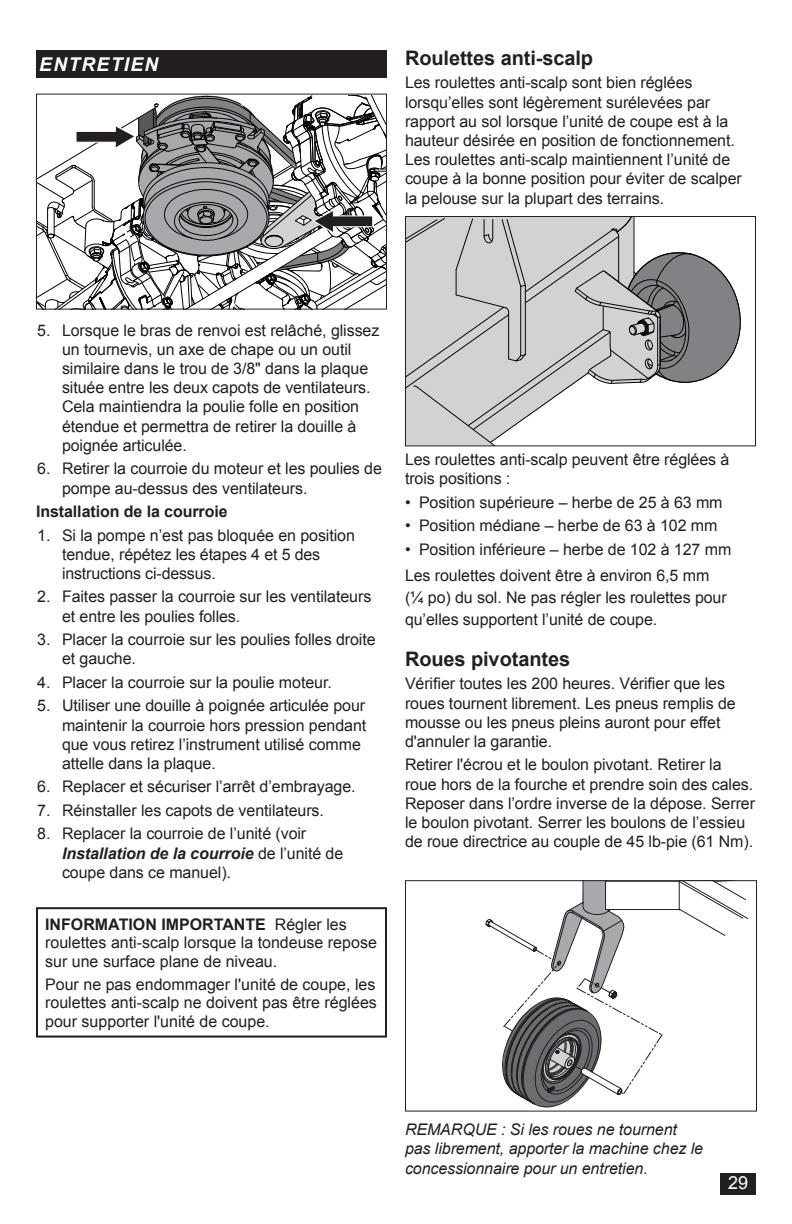
<style>
.page{position:relative;width:792px;height:1224px;background:#fff}
.page>*{position:absolute;margin:0;border:0;box-sizing:border-box;transform-origin:0 0}
.Head_10_FR{font:700 20px "Arial";letter-spacing:-.005em;color:#231f20}
.t1{font:italic 700 19px "Arial";letter-spacing:.075em;color:#fff}
.t2{font:18px "Arial";color:#fff}
.Body_Text_FR{font:16px/19.2px "Arial";letter-spacing:-.005em;color:#231f20}
.Warning_FR{font:16px/18.6px "Arial";color:#231f20}
.Body_Text_FR-2{font:italic 16px/19.2px "Arial";letter-spacing:-.005em;color:#231f20}
.Body_Bold_FR{font:700 16px "Arial";letter-spacing:-.005em;color:#231f20}
.s1{font-weight:700;font-style:italic}
.s2{font-weight:700}
</style>
<div class="page">
<svg style="left:36px;top:96px;width:351px;height:214px"></svg>
<hr style="left:610px;top:909px;width:69px;height:1px;background:#211e1e">
<svg style="left:678px;top:882px;width:70px;height:54px"></svg>
<svg style="left:486px;top:882px;width:177px;height:226px"></svg>
<div style="left:405px;top:880px;width:352px;height:232px;border:1px solid #231f20"></div>
<svg style="left:407px;top:218px;width:334px;height:226px"></svg>
<div style="left:405px;top:216px;width:351px;height:230px;border:1px solid #231f20"></div>
<div style="left:721px;top:1174px;width:35px;height:21px;background:#231f20"></div>
<div style="left:36px;top:50px;width:351px;height:28px;background:#231f20"></div>
<div style="left:36px;top:907px;width:351px;height:131px;border:2px solid #231f20"></div>
<p class="t1" style="left:39px;top:52px;width:121px">ENTRETIEN</p>
<p class="Head_10_FR" style="left:405px;top:45px;width:190px">Roulettes anti-scalp</p>
<p class="Body_Text_FR" style="left:405px;top:73px;width:338px">Les roulettes anti-scalp sont bien réglées lorsqu’elles sont légèrement surélevées par rapport au sol lorsque l’unité de coupe est à la hauteur désirée en position de fonctionnement.<br>Les roulettes anti-scalp maintiennent l’unité de coupe à la bonne position pour éviter de scalper la pelouse sur la plupart des terrains.</p>
<p class="Body_Text_FR" style="left:62px;top:321px;width:319px;text-indent:-25px">5. Lorsque le bras de renvoi est relâché, glissez un tournevis, un axe de chape ou un outil similaire dans le trou de 3/8" dans la plaque située entre les deux capots de ventilateurs.<br>Cela maintiendra la poulie folle en position étendue et permettra de retirer la douille à poignée articulée.</p>
<p class="Body_Text_FR" style="left:62px;top:459px;width:321px;text-indent:-25px">6. Retirer la courroie du moteur et les poulies de pompe au-dessus des ventilateurs.</p>
<p class="Body_Bold_FR" style="left:36px;top:501px;width:193px">Installation de la courroie</p>
<p class="Body_Text_FR" style="left:62px;top:526px;width:294px;text-indent:-25px">1. Si la pompe n’est pas bloquée en position tendue, répétez les étapes 4 et 5 des instructions ci-dessus.</p>
<p class="Body_Text_FR" style="left:62px;top:587px;width:311px;text-indent:-25px">2. Faites passer la courroie sur les ventilateurs et entre les poulies folles.</p>
<p class="Body_Text_FR" style="left:62px;top:630px;width:315px;text-indent:-25px">3. Placer la courroie sur les poulies folles droite et gauche.</p>
<p class="Body_Text_FR" style="left:37px;top:673px;width:296px">4. Placer la courroie sur la poulie moteur.</p>
<p class="Body_Text_FR" style="left:62px;top:696px;width:306px;text-indent:-25px">5. Utiliser une douille à poignée articulée pour maintenir la courroie hors pression pendant que vous retirez l’instrument utilisé comme attelle dans la plaque.</p>
<p class="Body_Text_FR" style="left:37px;top:777px;width:320px">6. Replacer et sécuriser l’arrêt d’embrayage.</p>
<p class="Body_Text_FR" style="left:37px;top:801px;width:288px">7. Réinstaller les capots de ventilateurs.</p>
<p class="Body_Text_FR" style="left:62px;top:824px;width:283px;text-indent:-25px">8. Replacer la courroie de l’unité (voir<br><span class="s1">Installation de la courroie</span> de l’unité de coupe dans ce manuel).</p>
<p class="Warning_FR" style="left:45px;top:915px;width:333px"><span class="s2">INFORMATION IMPORTANTE</span> Régler les roulettes anti-scalp lorsque la tondeuse repose sur une surface plane de niveau.</p>
<p class="Warning_FR" style="left:45px;top:975px;width:333px;text-align:justify">Pour ne pas endommager l'unité de coupe, les roulettes anti-scalp ne doivent pas être réglées pour supporter l'unité de coupe.</p>
<p class="Body_Text_FR" style="left:405px;top:450px;width:326px">Les roulettes anti-scalp peuvent être réglées à trois positions :</p>
<p class="Body_Text_FR" style="left:405px;top:493px;width:319px">• Position supérieure – herbe de 25 à 63 mm</p>
<p class="Body_Text_FR" style="left:405px;top:516px;width:314px">• Position médiane – herbe de 63 à 102 mm</p>
<p class="Body_Text_FR" style="left:405px;top:540px;width:328px">• Position inférieure – herbe de 102 à 127 mm</p>
<p class="Body_Text_FR" style="left:405px;top:565px;width:323px;line-height:22px">Les roulettes doivent être à environ 6,5 mm (¼ po) du sol. Ne pas régler les roulettes pour qu’elles supportent l’unité de coupe.</p>
<p class="Head_10_FR" style="left:405px;top:645px;width:167px">Roues pivotantes</p>
<p class="Body_Text_FR" style="left:405px;top:674px;width:332px">Vérifier toutes les 200 heures. Vérifier que les roues tournent librement. Les pneus remplis de mousse ou les pneus pleins auront pour effet d'annuler la garantie.</p>
<p class="Body_Text_FR" style="left:405px;top:755px;width:352px">Retirer l'écrou et le boulon pivotant. Retirer la roue hors de la fourche et prendre soin des cales.<br>Reposer dans l’ordre inverse de la dépose. Serrer le boulon pivotant. Serrer les boulons de l’essieu de roue directrice au couple de 45 lb-pie (61 Nm).</p>
<p class="Body_Text_FR-2" style="left:405px;top:1120px;width:300px">REMARQUE : Si les roues ne tournent pas librement, apporter la machine chez le concessionnaire pour un entretien.</p>
<p class="t2" style="left:728px;top:1171px;width:22px">29</p>
</div>
